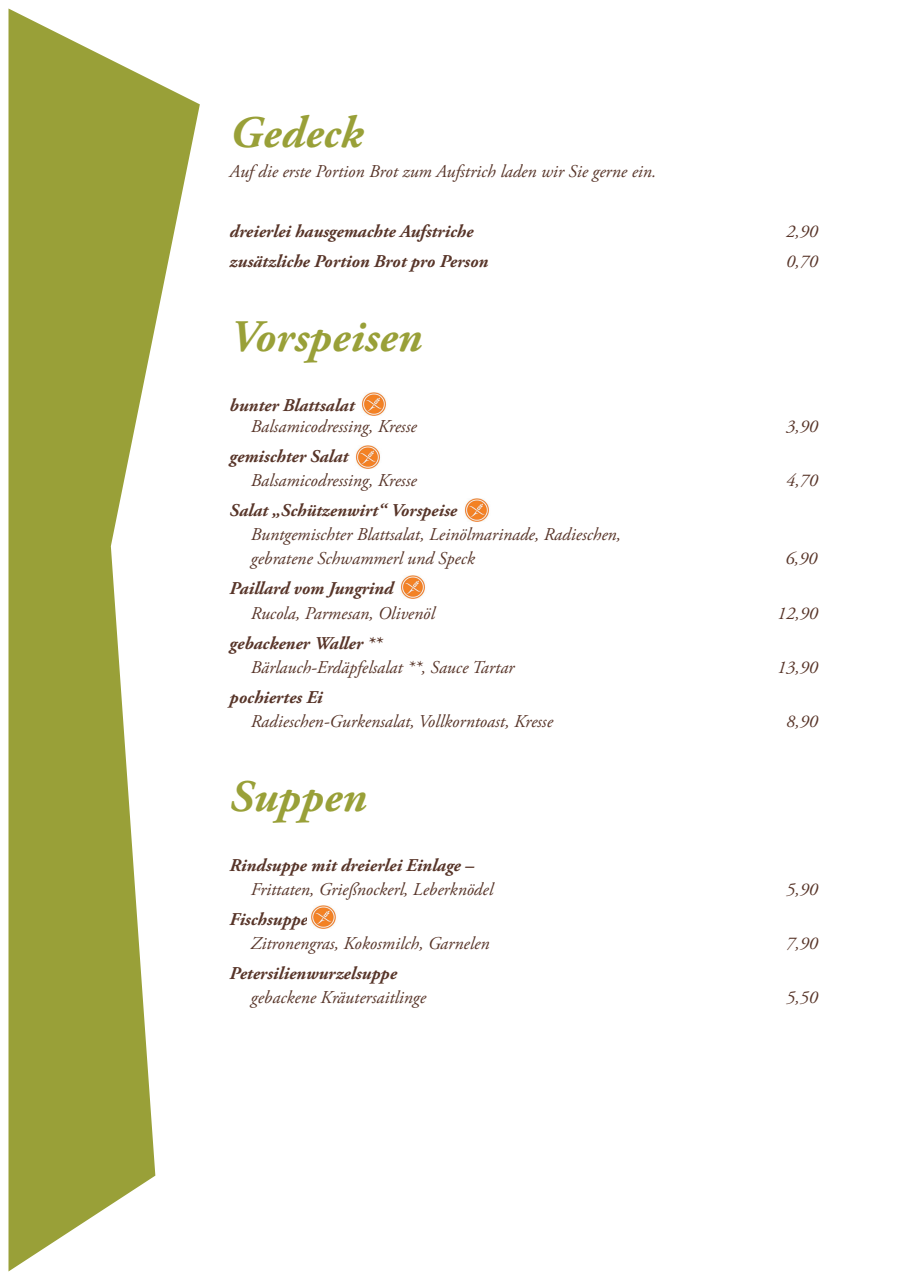
<style>
.page{position:relative;width:910px;height:1280px;background:#fff}
.page>*{position:absolute;margin:0;border:0;box-sizing:border-box;transform-origin:0 0}
.t1{font:italic 700 45px "Adobe Garamond Pro";letter-spacing:.005em;color:#99a038}
.t2{font:italic 18px/24px "Adobe Garamond Pro";color:#583529}
.t3{font:italic 700 18px "Adobe Garamond Pro";color:#583529}
</style>
<div class="page">
<svg style="left:9px;top:9px;width:191px;height:1262px;fill:#99a038"></svg>
<img style="left:361px;top:393px;width:25px;height:22px">
<img style="left:355px;top:446px;width:25px;height:22px">
<img style="left:464px;top:499px;width:25px;height:23px">
<img style="left:400px;top:575px;width:25px;height:23px">
<img style="left:311px;top:906px;width:25px;height:23px">
<h1 class="t1" style="left:230px;top:107px;width:135px">Gedeck</h1>
<p class="t2" style="left:230px;top:160px;width:428px">Auf die erste Portion Brot zum Aufstrich laden wir Sie gerne ein.</p>
<p class="t3" style="left:230px;top:221px;width:245px">dreierlei hausgemachte Aufstriche</p>
<p class="t2" style="left:786px;top:220px;width:33px">2,90</p>
<p class="t3" style="left:230px;top:251px;width:260px">zusätzliche Portion Brot pro Person</p>
<p class="t2" style="left:786px;top:250px;width:33px">0,70</p>
<h1 class="t1" style="left:230px;top:311px;width:194px">Vorspeisen</h1>
<p class="t3" style="left:230px;top:395px;width:126px">bunter Blattsalat</p>
<p class="t2" style="left:251px;top:415px;width:167px">Balsamicodressing, Kresse</p>
<p class="t2" style="left:786px;top:415px;width:33px">3,90</p>
<p class="t3" style="left:230px;top:446px;width:120px">gemischter Salat</p>
<p class="t2" style="left:251px;top:469px;width:167px">Balsamicodressing, Kresse</p>
<p class="t2" style="left:786px;top:469px;width:33px">4,70</p>
<p class="t3" style="left:230px;top:500px;width:229px">Salat „Schützenwirt“ Vorspeise</p>
<p class="t2" style="left:251px;top:523px;width:372px">Buntgemischter Blattsalat, Leinölmarinade, Radieschen, gebratene Schwammerl und Speck</p>
<p class="t2" style="left:785px;top:547px;width:33px">6,90</p>
<p class="t3" style="left:230px;top:578px;width:165px">Paillard vom Jungrind</p>
<p class="t2" style="left:251px;top:601px;width:186px">Rucola, Parmesan, Olivenöl</p>
<p class="t2" style="left:777px;top:601px;width:42px">12,90</p>
<p class="t3" style="left:230px;top:632px;width:154px">gebackener Waller **</p>
<p class="t2" style="left:251px;top:655px;width:265px">Bärlauch-Erdäpfelsalat **, Sauce Tartar</p>
<p class="t2" style="left:777px;top:655px;width:42px">13,90</p>
<p class="t3" style="left:230px;top:686px;width:94px">pochiertes Ei</p>
<p class="t2" style="left:251px;top:709px;width:303px">Radieschen-Gurkensalat, Vollkorntoast, Kresse</p>
<p class="t2" style="left:786px;top:709px;width:33px">8,90</p>
<h1 class="t1" style="left:230px;top:770px;width:139px">Suppen</h1>
<p class="t3" style="left:230px;top:854px;width:246px">Rindsuppe mit dreierlei Einlage –</p>
<p class="t2" style="left:251px;top:877px;width:244px">Frittaten, Grießnockerl, Leberknödel</p>
<p class="t2" style="left:786px;top:877px;width:33px">5,90</p>
<p class="t3" style="left:230px;top:908px;width:80px">Fischsuppe</p>
<p class="t2" style="left:251px;top:931px;width:240px">Zitronengras, Kokosmilch, Garnelen</p>
<p class="t2" style="left:786px;top:931px;width:33px">7,90</p>
<p class="t3" style="left:230px;top:962px;width:169px">Petersilienwurzelsuppe</p>
<p class="t2" style="left:251px;top:985px;width:177px">gebackene Kräutersaitlinge</p>
<p class="t2" style="left:786px;top:985px;width:33px">5,50</p>
</div>
